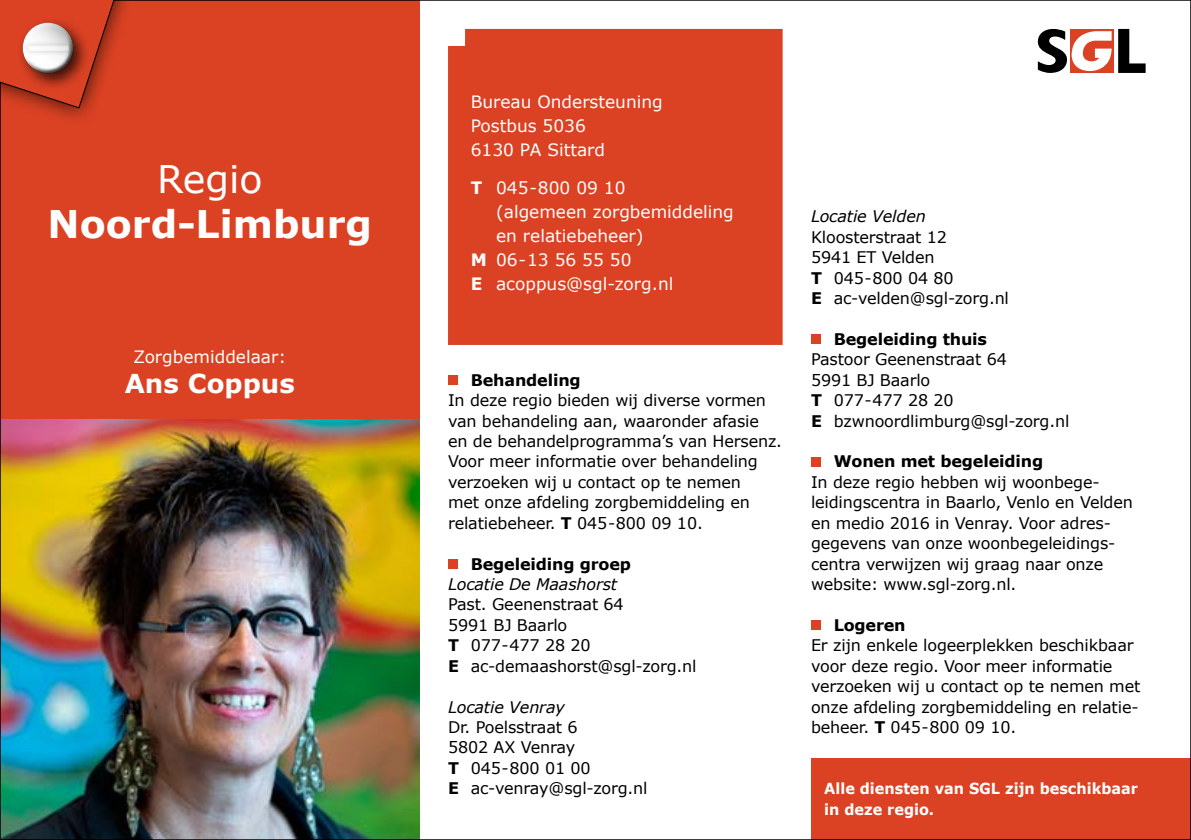
<style>
.page{position:relative;width:1191px;height:840px;background:#fff}
.page>*{position:absolute;margin:0;border:0;box-sizing:border-box;transform-origin:0 0}
.t1{font:700 38px "Verdana";color:#fff}
.t2{font:38px "Verdana";color:#fff}
.t3{font:700 26px "Verdana";color:#fff}
.t4{font:17px/24px "Verdana";color:#fff}
.t5{font:16px/20.4px "Verdana";letter-spacing:-.01em;color:#000}
.t6{font:700 16px "Verdana";letter-spacing:-.01em;color:#000}
.t7{font:italic 16px "Verdana";letter-spacing:-.01em;color:#000}
.t8{font:700 15.2px/20.4px "Verdana";color:#fff;scale:.95 1}
.s1{font-weight:700}
</style>
<div class="page">
<div style="left:448px;top:29px;width:334px;height:316px;background:#db4223"></div>
<div style="left:811px;top:758px;width:380px;height:81px;background:#db4223"></div>
<div style="left:0;top:0;width:420px;height:420px;background:#db4223"></div>
<div style="left:448px;top:375px;width:10px;height:9px;background:#db4223"></div>
<div style="left:448px;top:558px;width:10px;height:10px;background:#db4223"></div>
<img style="left:2px;top:420px;width:418px;height:417px">
<div style="left:811px;top:334px;width:9px;height:10px;background:#db4223"></div>
<div style="left:811px;top:456px;width:9px;height:10px;background:#db4223"></div>
<div style="left:811px;top:620px;width:9px;height:9px;background:#db4223"></div>
<svg style="left:1118px;top:29px;width:27px;height:44px"></svg>
<svg style="left:1111px;top:29px;width:2px;height:44px"></svg>
<svg style="left:1037px;top:29px;width:74px;height:44px"></svg>
<div style="left:0;top:0;width:151px;height:125px;background:#000;opacity:.75"></div>
<svg style="left:0;top:0;width:134px;height:108px"></svg>
<div style="left:16px;top:16px;width:75px;height:75px;background:#000;opacity:.75"></div>
<div style="left:21px;top:21px;width:53px;height:42px;background:#adaeae;opacity:.75"></div>
<div style="left:21px;top:30px;width:56px;height:46px;background:#000;opacity:.75"></div>
<div style="left:21px;top:39px;width:54px;height:18px;background:#000;opacity:.75"></div>
<svg style="left:27px;top:45px;width:42px;height:6px"></svg>
<h1 class="t2" style="left:157px;top:154px;width:107px">Regio</h1>
<h1 class="t1" style="left:47px;top:199px;width:326px">Noord-Limburg</h1>
<p class="t4" style="left:133px;top:344px;width:154px">Zorgbemiddelaar:</p>
<h2 class="t3" style="left:125px;top:366px;width:171px">Ans Coppus</h2>
<p class="t4" style="left:471px;top:89px;width:194px">Bureau Ondersteuning<br>Postbus 5036<br>6130 PA Sittard</p>
<p class="t4" style="left:471px;top:175px;width:156px"><span class="s1">T</span> 045-800 09 10</p>
<p class="t4" style="left:496px;top:199px;width:239px">(algemeen zorgbemiddeling</p>
<p class="t4" style="left:496px;top:224px;width:149px">en relatiebeheer)</p>
<p class="t4" style="left:471px;top:248px;width:162px"><span class="s1">M</span> 06-13 56 55 50</p>
<p class="t4" style="left:471px;top:272px;width:204px"><span class="s1">E</span> acoppus@sgl-zorg.nl</p>
<p class="t6" style="left:471px;top:369px;width:112px">Behandeling</p>
<p class="t5" style="left:448px;top:390px;width:335px">In deze regio bieden wij diverse vormen van behandeling aan, waaronder afasie en de behandelprogramma’s van Hersenz.<br>Voor meer informatie over behandeling verzoeken wij u contact op te nemen<br>met onze afdeling zorgbemiddeling en relatiebeheer. <span class="s1">T</span> 045-800 09 10.</p>
<p class="t6" style="left:471px;top:553px;width:162px">Begeleiding groep</p>
<p class="t7" style="left:448px;top:573px;width:171px">Locatie De Maashorst</p>
<p class="t5" style="left:448px;top:594px;width:250px">Past. Geenenstraat 64<br>5991 BJ Baarlo<br><span class="s1">T</span> 077-477 28 20<br><span class="s1">E</span> ac-demaashorst@sgl-zorg.nl</p>
<p class="t7" style="left:448px;top:696px;width:118px">Locatie Venray</p>
<p class="t5" style="left:448px;top:716px;width:201px">Dr. Poelsstraat 6<br>5802 AX Venray<br><span class="s1">T</span> 045-800 01 00<br><span class="s1">E</span> ac-venray@sgl-zorg.nl</p>
<p class="t7" style="left:811px;top:206px;width:116px">Locatie Velden</p>
<p class="t5" style="left:811px;top:227px;width:199px">Kloosterstraat 12<br>5941 ET Velden<br><span class="s1">T</span> 045-800 04 80<br><span class="s1">E</span> ac-velden@sgl-zorg.nl</p>
<p class="t6" style="left:833px;top:328px;width:155px">Begeleiding thuis</p>
<p class="t5" style="left:811px;top:349px;width:260px">Pastoor Geenenstraat 64<br>5991 BJ Baarlo<br><span class="s1">T</span> 077-477 28 20<br><span class="s1">E</span> bzwnoordlimburg@sgl-zorg.nl</p>
<p class="t6" style="left:833px;top:451px;width:211px">Wonen met begeleiding</p>
<p class="t5" style="left:811px;top:472px;width:323px">In deze regio hebben wij woonbege&shy;leidingscentra in Baarlo, Venlo en Velden en medio 2016 in Venray. Voor adres&shy;gegevens van onze woonbegeleidings&shy;centra verwijzen wij graag naar onze website: www.sgl-zorg.nl.</p>
<p class="t6" style="left:833px;top:614px;width:73px">Logeren</p>
<p class="t5" style="left:811px;top:635px;width:331px">Er zijn enkele logeerplekken beschikbaar voor deze regio. Voor meer informatie verzoeken wij u contact op te nemen met onze afdeling zorgbemiddeling en relatie&shy;beheer. <span class="s1">T</span> 045-800 09 10.</p>
<p class="t8" style="left:824px;top:778px;width:332px">Alle diensten van SGL zijn beschikbaar in deze regio.</p>
</div>
